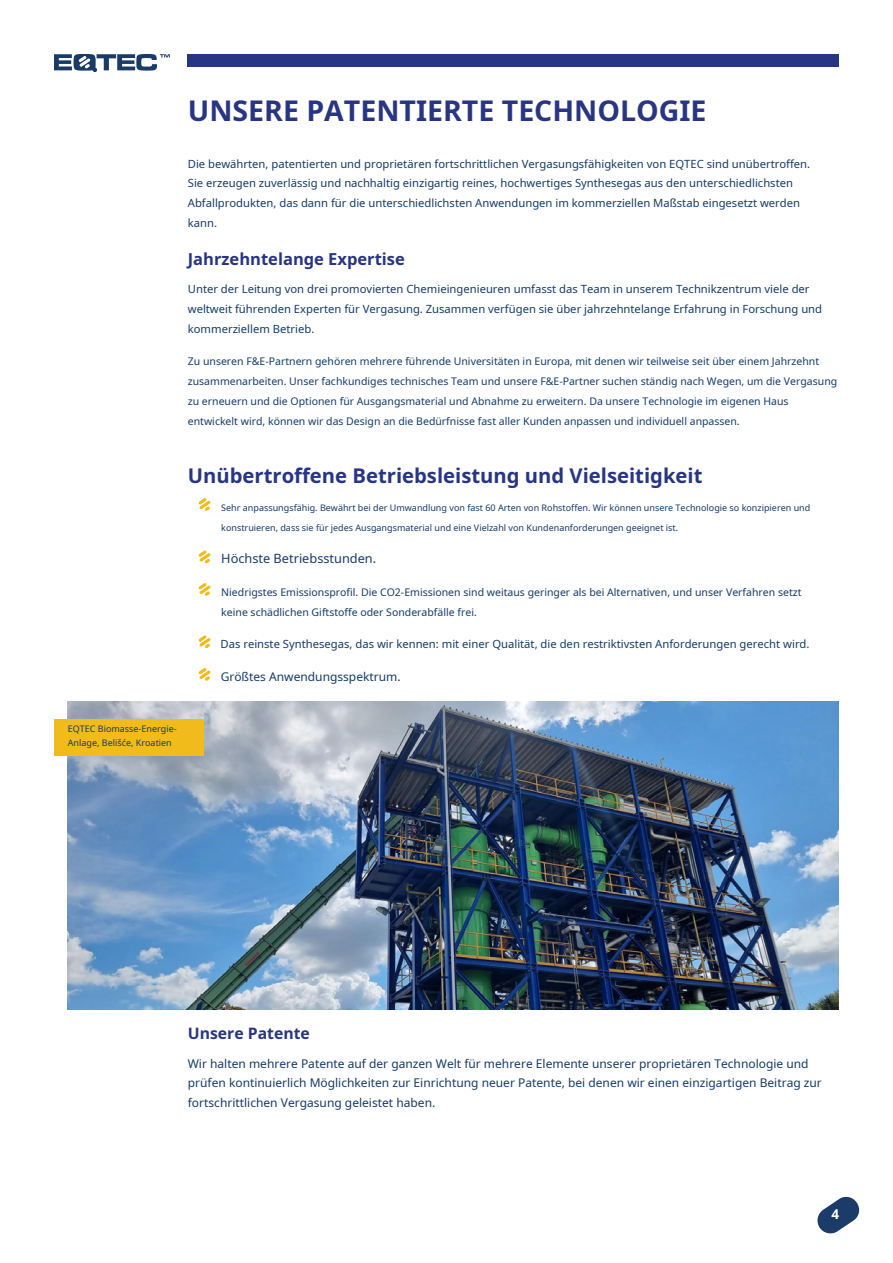
<style>
.page{position:relative;width:893px;height:1263px;background:#fff}
.page>*{position:absolute;margin:0;border:0;box-sizing:border-box;transform-origin:0 0}
.t1{font:700 28.5px "Noto Sans";color:#283583}
.t2{font:700 20.25px "Noto Sans";color:#283583}
.t3{font:700 16.5px "Noto Sans";color:#283583}
.t4{font:700 15.75px "Noto Sans";color:#283583}
.t5{font:700 13.5px "Noto Sans";color:#fff}
.t6{font:12.75px "Noto Sans";color:#153b68}
.t7{font:12px/19.8px "Noto Sans";color:#153b68}
.t8{font:11.25px/19.8px "Noto Sans";color:#153b68}
.t9{font:10.5px/19.8px "Noto Sans";color:#153b68}
.t10{font:9px/14.4px "Noto Sans";color:#153b68}
</style>
<div class="page">
<div style="left:188px;top:54px;width:651px;height:13px;background:#283583"></div>
<svg style="left:817px;top:1196px;width:43px;height:38px"></svg>
<svg style="left:54px;top:54px;width:116px;height:18px"></svg>
<svg style="left:198px;top:498px;width:13px;height:13px"></svg>
<svg style="left:198px;top:550px;width:13px;height:13px"></svg>
<svg style="left:198px;top:583px;width:13px;height:13px"></svg>
<svg style="left:198px;top:635px;width:13px;height:13px"></svg>
<svg style="left:198px;top:668px;width:13px;height:13px"></svg>
<img style="left:68px;top:702px;width:771px;height:308px">
<div style="left:54px;top:719px;width:149px;height:36px;background:#f1bb1c"></div>
<h1 class="t1" style="left:188px;top:90px;width:520px">UNSERE PATENTIERTE TECHNOLOGIE</h1>
<p class="t8" style="left:188px;top:153px;width:624px">Die bewährten, patentierten und proprietären fortschrittlichen Vergasungsfähigkeiten von EQTEC sind unübertroffen.<br>Sie erzeugen zuverlässig und nachhaltig einzigartig reines, hochwertiges Synthesegas aus den unterschiedlichsten Abfallprodukten, das dann für die unterschiedlichsten Anwendungen im kommerziellen Maßstab eingesetzt werden kann.</p>
<h3 class="t3" style="left:188px;top:247px;width:219px">Jahrzehntelange Expertise</h3>
<p class="t8" style="left:188px;top:279px;width:636px">Unter der Leitung von drei promovierten Chemieingenieuren umfasst das Team in unserem Technikzentrum viele der weltweit führenden Experten für Vergasung. Zusammen verfügen sie über jahrzehntelange Erfahrung in Forschung und kommerziellem Betrieb.</p>
<p class="t9" style="left:188px;top:351px;width:651px">Zu unseren F&amp;E-Partnern gehören mehrere führende Universitäten in Europa, mit denen wir teilweise seit über einem Jahrzehnt zusammenarbeiten. Unser fachkundiges technisches Team und unsere F&amp;E-Partner suchen ständig nach Wegen, um die Vergasung zu erneuern und die Optionen für Ausgangsmaterial und Abnahme zu erweitern. Da unsere Technologie im eigenen Haus entwickelt wird, können wir das Design an die Bedürfnisse fast aller Kunden anpassen und individuell anpassen.</p>
<h2 class="t2" style="left:188px;top:461px;width:516px">Unübertroffene Betriebsleistung und Vielseitigkeit</h2>
<p class="t10" style="left:221px;top:500px;width:591px">Sehr anpassungsfähig. Bewährt bei der Umwandlung von fast 60 Arten von Rohstoffen. Wir können unsere Technologie so konzipieren und</p>
<p class="t10" style="left:221px;top:520px;width:458px">konstruieren, dass sie für jedes Ausgangsmaterial und eine Vielzahl von Kundenanforderungen geeignet ist.</p>
<p class="t6" style="left:221px;top:550px;width:156px">Höchste Betriebsstunden.</p>
<p class="t9" style="left:221px;top:582px;width:582px">Niedrigstes Emissionsprofil. Die CO2-Emissionen sind weitaus geringer als bei Alternativen, und unser Verfahren setzt keine schädlichen Giftstoffe oder Sonderabfälle frei.</p>
<p class="t8" style="left:221px;top:634px;width:590px">Das reinste Synthesegas, das wir kennen: mit einer Qualität, die den restriktivsten Anforderungen gerecht wird.</p>
<p class="t7" style="left:221px;top:666px;width:181px">Größtes Anwendungsspektrum.</p>
<p class="t10" style="left:68px;top:721px;width:110px">EQTEC Biomasse-Energie-<br>Anlage, Belišće, Kroatien</p>
<h3 class="t4" style="left:188px;top:1022px;width:123px">Unsere Patente</h3>
<p class="t7" style="left:188px;top:1053px;width:636px">Wir halten mehrere Patente auf der ganzen Welt für mehrere Elemente unserer proprietären Technologie und prüfen kontinuierlich Möglichkeiten zur Einrichtung neuer Patente, bei denen wir einen einzigartigen Beitrag zur fortschrittlichen Vergasung geleistet haben.</p>
<p class="t5" style="left:831px;top:1204px;width:9px">4</p>
</div>
